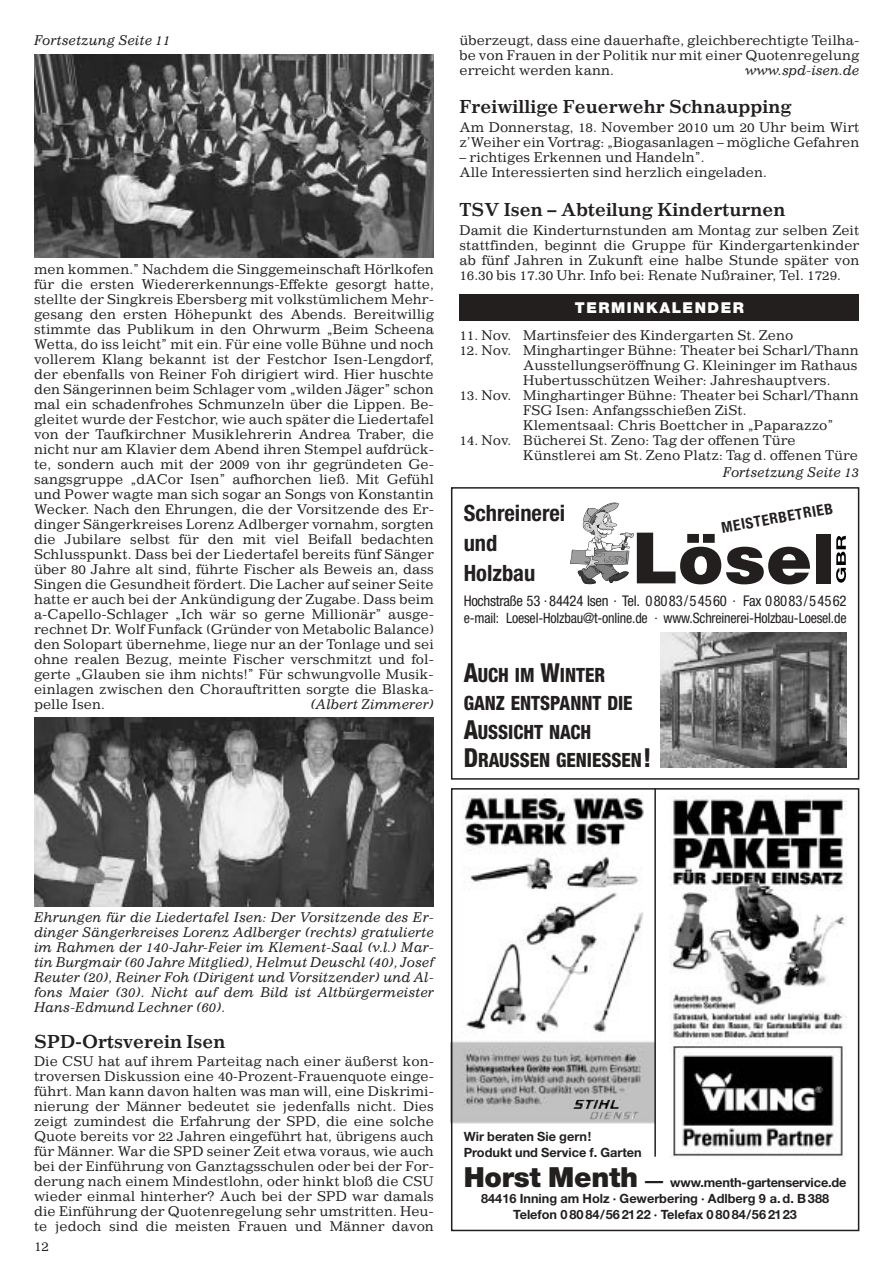
<style>
.page{position:relative;width:893px;height:1263px;background:#fff}
.page>*{position:absolute;margin:0;border:0;box-sizing:border-box;transform-origin:0 0}
.t1{font:700 condensed 22.5px/29.7px "Helvetica Neue";color:#231f1f}
.t2{font:800 condensed 19.65px/28.5px "Helvetica Neue";color:#231f1f;scale:.95 1}
.t3{font:700 18px "Impressum";color:#231f1f}
.t4{font:700 condensed 15px "Helvetica Neue";color:#231f1f}
.t5{font:900 15px "Helvetica Neue";letter-spacing:.1em;color:#fff}
.t6{font:condensed 14.7px "Helvetica Neue";letter-spacing:-.02em;color:#231f1f}
.t7{font:condensed 14.25px "Helvetica Neue";letter-spacing:-.015em;color:#231f1f}
.t8{font:13.5px/15px "Impressum";color:#231f1f;text-align:justify}
.t9{font:italic 13.5px/15px "Impressum";color:#231f1f;text-align:justify}
.t10{font:700 12.75px/16px "Helvetica Neue";color:#231f1f}
.s1{font-size:26.25px}
.s2{font-weight:900;font-size:27.75px}
.s3{font-size:18px}
</style>
<div class="page">
<img style="left:34px;top:54px;width:400px;height:203px">
<img style="left:35px;top:718px;width:399px;height:188px">
<div style="left:451px;top:487px;width:408px;height:293px;border:2px solid #231f1f"></div>
<div style="left:816px;top:534px;width:14px;height:49px;background:#231f1f"></div>
<svg style="left:836px;top:536px;width:10px;height:47px"></svg>
<svg style="left:570px;top:503px;width:240px;height:81px"></svg>
<img style="left:660px;top:633px;width:186px;height:134px">
<img style="left:669px;top:795px;width:177px;height:363px">
<img style="left:454px;top:795px;width:200px;height:329px">
<div style="left:451px;top:788px;width:408px;height:443px;border:2px solid #231f1f"></div>
<hr style="left:654px;top:788px;width:2px;height:369px;background:#231f1f">
<img style="left:573px;top:1099px;width:66px;height:20px">
<div style="left:459px;top:294px;width:400px;height:27px;background:#231f1f"></div>
<p class="t9" style="left:34px;top:34px;width:138px">Fortsetzung Seite 11</p>
<p class="t8" style="left:34px;top:263px;width:401px">men kommen.” Nachdem die Singgemeinschaft Hörlkofen für die ersten Wiedererkennungs-Effekte gesorgt hatte, stellte der Singkreis Ebersberg mit volkstümlichem Mehr&shy;gesang den ersten Höhepunkt des Abends. Bereitwillig stimmte das Publikum in den Ohrwurm „Beim Scheena Wetta, do iss leicht” mit ein. Für eine volle Bühne und noch vollerem Klang bekannt ist der Festchor Isen-Lengdorf, der ebenfalls von Reiner Foh dirigiert wird. Hier huschte den Sängerinnen beim Schlager vom „wilden Jäger” schon mal ein schadenfrohes Schmunzeln über die Lippen. Be&shy;gleitet wurde der Festchor, wie auch später die Liedertafel von der Taufkirchner Musiklehrerin Andrea Traber, die nicht nur am Klavier dem Abend ihren Stempel aufdrück&shy;te, sondern auch mit der 2009 von ihr gegründeten Ge&shy;sangsgruppe „dACor Isen” aufhorchen ließ. Mit Gefühl und Power wagte man sich sogar an Songs von Konstantin Wecker. Nach den Ehrungen, die der Vorsitzende des Er&shy;dinger Sängerkreises Lorenz Adlberger vornahm, sorgten die Jubilare selbst für den mit viel Beifall bedachten Schlusspunkt. Dass bei der Liedertafel bereits fünf Sänger über 80 Jahre alt sind, führte Fischer als Beweis an, dass Singen die Gesundheit fördert. Die Lacher auf seiner Seite hatte er auch bei der Ankündigung der Zugabe. Dass beim a-Capello-Schlager „Ich wär so gerne Millionär” ausge&shy;rechnet Dr. Wolf Funfack (Gründer von Metabolic Balance) den Solopart übernehme, liege nur an der Tonlage und sei ohne realen Bezug, meinte Fischer verschmitzt und fol&shy;gerte „Glauben sie ihm nichts!” Für schwungvolle Musik&shy;einlagen zwischen den Chorauftritten sorgte die Blaska&shy;pelle Isen.</p>
<p class="t9" style="left:310px;top:697px;width:125px">(Albert Zimmerer)</p>
<p class="t8" style="left:459px;top:34px;width:401px">überzeugt, dass eine dauerhafte, gleichberechtigte Teilha&shy;be von Frauen in der Politik nur mit einer Quotenregelung erreicht werden kann.</p>
<p class="t9" style="left:745px;top:64px;width:116px">www.spd-isen.de</p>
<h3 class="t3" style="left:459px;top:100px;width:333px">Freiwillige Feuerwehr Schnaupping</h3>
<p class="t8" style="left:459px;top:121px;width:401px">Am Donnerstag, 18. November 2010 um 20 Uhr beim Wirt z’Weiher ein Vortrag: „Biogasanlagen – mögliche Gefahren</p>
<p class="t8" style="left:459px;top:151px;width:309px">– richtiges Erkennen und Handeln”.<br>Alle Interessierten sind herzlich eingeladen.</p>
<h3 class="t3" style="left:459px;top:202px;width:327px">TSV Isen – Abteilung Kinderturnen</h3>
<p class="t8" style="left:459px;top:224px;width:401px">Damit die Kinderturnstunden am Montag zur selben Zeit stattfinden, beginnt die Gruppe für Kindergartenkinder ab fünf Jahren in Zukunft eine halbe Stunde später von 16.30 bis 17.30 Uhr. Info bei: Renate Nußrainer, Tel. 1729.</p>
<p class="t5" style="left:575px;top:302px;width:170px">TERMINKALENDER</p>
<p class="t8" style="left:459px;top:328px;width:335px">11. Nov. Martinsfeier des Kindergarten St. Zeno</p>
<p class="t8" style="left:523px;top:343px;width:337px;text-indent:-64px">12. Nov. Minghartinger Bühne: Theater bei Scharl/Thann Ausstellungseröffnung G. Kleininger im Rathaus Hubertusschützen Weiher: Jahreshauptvers.</p>
<p class="t8" style="left:523px;top:388px;width:337px;text-align:left;text-indent:-64px">13. Nov. Minghartinger Bühne: Theater bei Scharl/Thann<br>FSG Isen: Anfangsschießen ZiSt.<br>Klementsaal: Chris Boettcher in „Paparazzo”</p>
<p class="t8" style="left:523px;top:433px;width:336px;text-indent:-64px">14. Nov. Bücherei St. Zeno: Tag der offenen Türe<br>Künstlerei am St. Zeno Platz: Tag d. offenen Türe</p>
<p class="t9" style="left:722px;top:466px;width:138px">Fortsetzung Seite 13</p>
<p class="t4" style="left:720px;top:522px;width:114px;rotate:-10deg">MEISTERBETRIEB</p>
<h1 class="t1" style="left:463px;top:500px;width:103px">Schreinerei und<br>Holzbau</h1>
<p class="t6" style="left:463px;top:595px;width:384px">Hochstraße 53 · 84424 Isen · Tel. 08083/54560 · Fax 08083/54562</p>
<p class="t7" style="left:463px;top:613px;width:384px">e-mail: Loesel-Holzbau@t-online.de · www.Schreinerei-Holzbau-Loesel.de</p>
<h2 class="t2" style="left:463px;top:662px;width:199px"><span class="s1">A</span>UCH IM <span class="s1">W</span>INTER<br>GANZ ENTSPANNT DIE<br><span class="s1">A</span>USSICHT NACH<br><span class="s1">D</span>RAUSSEN GENIESSEN<span class="s1">!</span></h2>
<p class="t9" style="left:34px;top:911px;width:401px">Ehrungen für die Liedertafel Isen: Der Vorsitzende des Er&shy;dinger Sängerkreises Lorenz Adlberger (rechts) gratulierte im Rahmen der 140-Jahr-Feier im Klement-Saal (v.l.) Mar&shy;tin Burgmair (60 Jahre Mitglied), Helmut Deuschl (40), Josef Reuter (20), Reiner Foh (Dirigent und Vorsitzender) und Al&shy;fons Maier (30). Nicht auf dem Bild ist Altbürgermeister Hans-Edmund Lechner (60).</p>
<h3 class="t3" style="left:34px;top:1035px;width:193px">SPD-Ortsverein Isen</h3>
<p class="t8" style="left:34px;top:1055px;width:401px">Die CSU hat auf ihrem Parteitag nach einer äußerst kon&shy;troversen Diskussion eine 40-Prozent-Frauenquote einge&shy;führt. Man kann davon halten was man will, eine Diskrimi&shy;nierung der Männer bedeutet sie jedenfalls nicht. Dies zeigt zumindest die Erfahrung der SPD, die eine solche Quote bereits vor 22 Jahren eingeführt hat, übrigens auch für Männer. War die SPD seiner Zeit etwa voraus, wie auch bei der Einführung von Ganztagsschulen oder bei der For&shy;derung nach einem Mindestlohn, oder hinkt bloß die CSU wieder einmal hinterher? Auch bei der SPD war damals die Einführung der Quotenregelung sehr umstritten. Heu&shy;te jedoch sind die meisten Frauen und Männer davon</p>
<p class="t8" style="left:34px;top:1240px;width:17px">12</p>
<p class="t10" style="left:463px;top:1130px;width:180px">Wir beraten Sie gern!<br>Produkt und Service f. Garten</p>
<p class="t10" style="left:463px;top:1175px;width:384px;text-align:center"><span class="s2">Horst Menth</span> <span class="s3">—</span> www.menth-gartenservice.de<br>84416 Inning am Holz · Gewerbering · Adlberg 9 a. d. B 388<br>Telefon 0 80 84/56 2122 · Telefax 0 80 84/56 2123</p>
</div>
